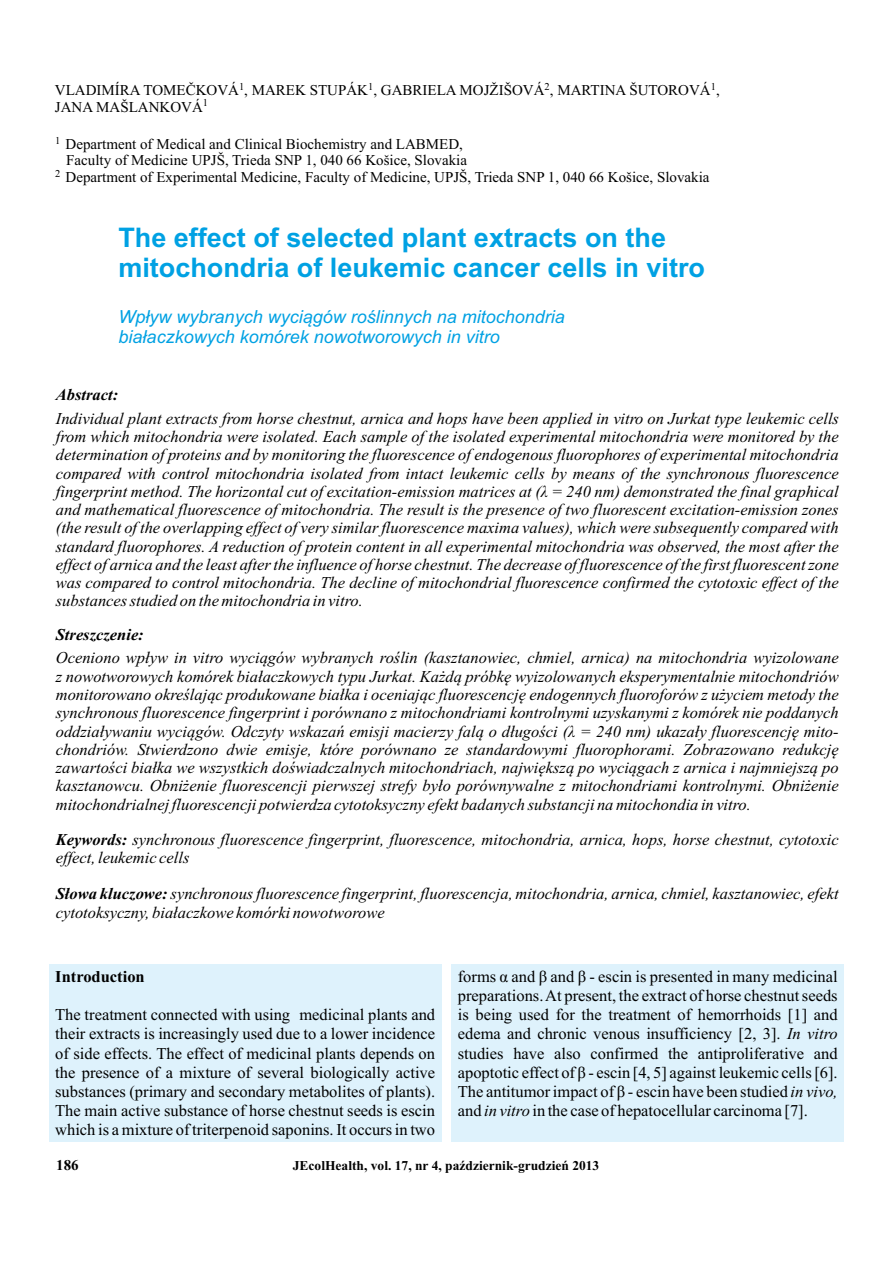
<style>
.page{position:relative;width:893px;height:1263px;background:#fff}
.page>*{position:absolute;margin:0;border:0;box-sizing:border-box;transform-origin:0 0}
.t1{font:700 27px/30.2px "Arial";color:#00a1e3}
.t2{font:italic 18px/20.1px "Arial";color:#00a1e3}
.t3{font:italic 16.5px/18.3px "Times New Roman";color:#000;text-align:justify}
.t4{font:16.5px/19.2px "Times New Roman";color:#000}
.t5{font:italic 700 16.5px "Times New Roman";color:#000}
.t6{font:700 16.5px "Times New Roman";color:#000}
.t7{font:15px "Times New Roman";color:#000}
.t8{font:700 15px "Times New Roman";color:#000}
.t9{font:700 13.5px "Times New Roman";color:#000}
.t10{font:10.5px "Times New Roman";color:#000}
.s1{font-weight:700}
.s2{font-style:italic}
</style>
<div class="page">
<div style="left:451px;top:964px;width:392px;height:177px;background:#def2fc"></div>
<div style="left:49px;top:964px;width:392px;height:177px;background:#def2fc"></div>
<p class="t7" style="left:55px;top:85px;width:666px">VLADIMÍRA TOMEČKOVÁ , MAREK STUPÁK , GABRIELA MOJŽIŠOVÁ , MARTINA ŠUTOROVÁ ,</p>
<p class="t10" style="left:239px;top:82px;width:7px">1</p>
<p class="t10" style="left:368px;top:82px;width:7px">1</p>
<p class="t10" style="left:545px;top:82px;width:7px">2</p>
<p class="t10" style="left:711px;top:82px;width:7px">1</p>
<p class="t7" style="left:55px;top:101px;width:149px">JANA MAŠLANKOVÁ</p>
<p class="t10" style="left:203px;top:99px;width:7px">1</p>
<p class="t7" style="left:55px;top:138px;width:409px"><sup>1</sup> Department of Medical and Clinical Biochemistry and LABMED,</p>
<p class="t7" style="left:66px;top:155px;width:402px">Faculty of Medicine UPJŠ, Trieda SNP 1, 040 66 Košice, Slovakia</p>
<p class="t7" style="left:55px;top:172px;width:656px"><sup>2</sup> Department of Experimental Medicine, Faculty of Medicine, UPJŠ, Trieda SNP 1, 040 66 Košice, Slovakia</p>
<h1 class="t1" style="left:118px;top:225px;width:588px">The effect of selected plant extracts on the mitochondria of leukemic cancer cells in vitro</h1>
<p class="t2" style="left:119px;top:308px;width:448px">Wpływ wybranych wyciągów roślinnych na mitochondria białaczkowych komórek nowotworowych in vitro</p>
<p class="t5" style="left:56px;top:389px;width:64px">Abstract:</p>
<p class="t3" style="left:56px;top:411px;width:785px">Individual plant extracts from horse chestnut, arnica and hops have been applied in vitro on Jurkat type leukemic cells from which mitochondria were isolated. Each sample of the isolated experimental mitochondria were monitored by the determination of proteins and by monitoring the fluorescence of endogenous fluorophores of experimental mitochondria compared with control mitochondria isolated from intact leukemic cells by means of the synchronous fluorescence fingerprint method. The horizontal cut of excitation-emission matrices at (λ = 240 nm) demonstrated the final graphical and mathematical fluorescence of mitochondria. The result is the presence of two fluorescent excitation-emission zones (the result of the overlapping effect of very similar fluorescence maxima values), which were subsequently compared with standard fluorophores. A reduction of protein content in all experimental mitochondria was observed, the most after the effect of arnica and the least after the influence of horse chestnut. The decrease of fluorescence of the first fluorescent zone was compared to control mitochondria. The decline of mitochondrial fluorescence confirmed the cytotoxic effect of the substances studied on the mitochondria in vitro.</p>
<p class="t5" style="left:56px;top:628px;width:89px">Streszczenie:</p>
<p class="t3" style="left:56px;top:650px;width:784px">Oceniono wpływ in vitro wyciągów wybranych roślin (kasztanowiec, chmiel, arnica) na mitochondria wyizolowane z nowotworowych komórek białaczkowych typu Jurkat. Każdą próbkę wyizolowanych eksperymentalnie mitochondriów monitorowano określając produkowane białka i oceniając fluorescencję endogennych fluoroforów z użyciem metody the synchronous fluorescence fingerprint i porównano z mitochondriami kontrolnymi uzyskanymi z komórek nie poddanych oddziaływaniu wyciągów. Odczyty wskazań emisji macierzy falą o długości (λ = 240 nm) ukazały fluorescencję mito&shy;chondriów. Stwierdzono dwie emisje, które porównano ze standardowymi fluorophorami. Zobrazowano redukcję zawartości białka we wszystkich doświadczalnych mitochondriach, największą po wyciągach z arnica i najmniejszą po kasztanowcu. Obniżenie fluorescencji pierwszej strefy było porównywalne z mitochondriami kontrolnymi. Obniżenie mitochondrialnej fluorescencji potwierdza cytotoksyczny efekt badanych substancji na mitochondia in vitro.</p>
<p class="t3" style="left:56px;top:831px;width:784px"><span class="s1">Keywords:</span> synchronous fluorescence fingerprint, fluorescence, mitochondria, arnica, hops, horse chestnut, cytotoxic effect, leukemic cells</p>
<p class="t3" style="left:56px;top:886px;width:784px"><span class="s1">Słowa kluczowe:</span> synchronous fluorescence fingerprint, fluorescencja, mitochondria, arnica, chmiel, kasztanowiec, efekt cytotoksyczny, białaczkowe komórki nowotworowe</p>
<p class="t6" style="left:55px;top:970px;width:91px">Introduction</p>
<p class="t4" style="left:458px;top:968px;width:381px">forms α and β and β - escin is presented in many medicinal preparations. At present, the extract of horse chestnut seeds</p>
<p class="t4" style="left:55px;top:1006px;width:381px">The treatment connected with using medicinal plants and</p>
<p class="t4" style="left:458px;top:1006px;width:381px">is being used for the treatment of hemorrhoids [1] and</p>
<p class="t4" style="left:55px;top:1026px;width:381px">their extracts is increasingly used due to a lower incidence</p>
<p class="t4" style="left:458px;top:1026px;width:381px">edema and chronic venous insufficiency [2, 3]. <span class="s2">In vitro</span></p>
<p class="t4" style="left:55px;top:1045px;width:381px">of side effects. The effect of medicinal plants depends on</p>
<p class="t4" style="left:458px;top:1045px;width:381px">studies have also confirmed the antiproliferative and</p>
<p class="t4" style="left:55px;top:1064px;width:381px">the presence of a mixture of several biologically active</p>
<p class="t4" style="left:458px;top:1064px;width:381px">apoptotic effect of β - escin [4, 5] against leukemic cells [6].</p>
<p class="t4" style="left:55px;top:1083px;width:381px">substances (primary and secondary metabolites of plants).</p>
<p class="t4" style="left:458px;top:1083px;width:381px">The antitumor impact of β - escin have been studied <span class="s2">in vivo,</span></p>
<p class="t4" style="left:55px;top:1102px;width:381px">The main active substance of horse chestnut seeds is escin</p>
<p class="t4" style="left:458px;top:1102px;width:352px">and <span class="s2">in vitro</span> in the case of hepatocellular carcinoma [7].</p>
<p class="t4" style="left:55px;top:1122px;width:381px">which is a mixture of triterpenoid saponins. It occurs in two</p>
<p class="t8" style="left:56px;top:1159px;width:24px">186</p>
<p class="t9" style="left:293px;top:1161px;width:308px">JEcolHealth, vol. 17, nr 4, październik-grudzień 2013</p>
</div>
